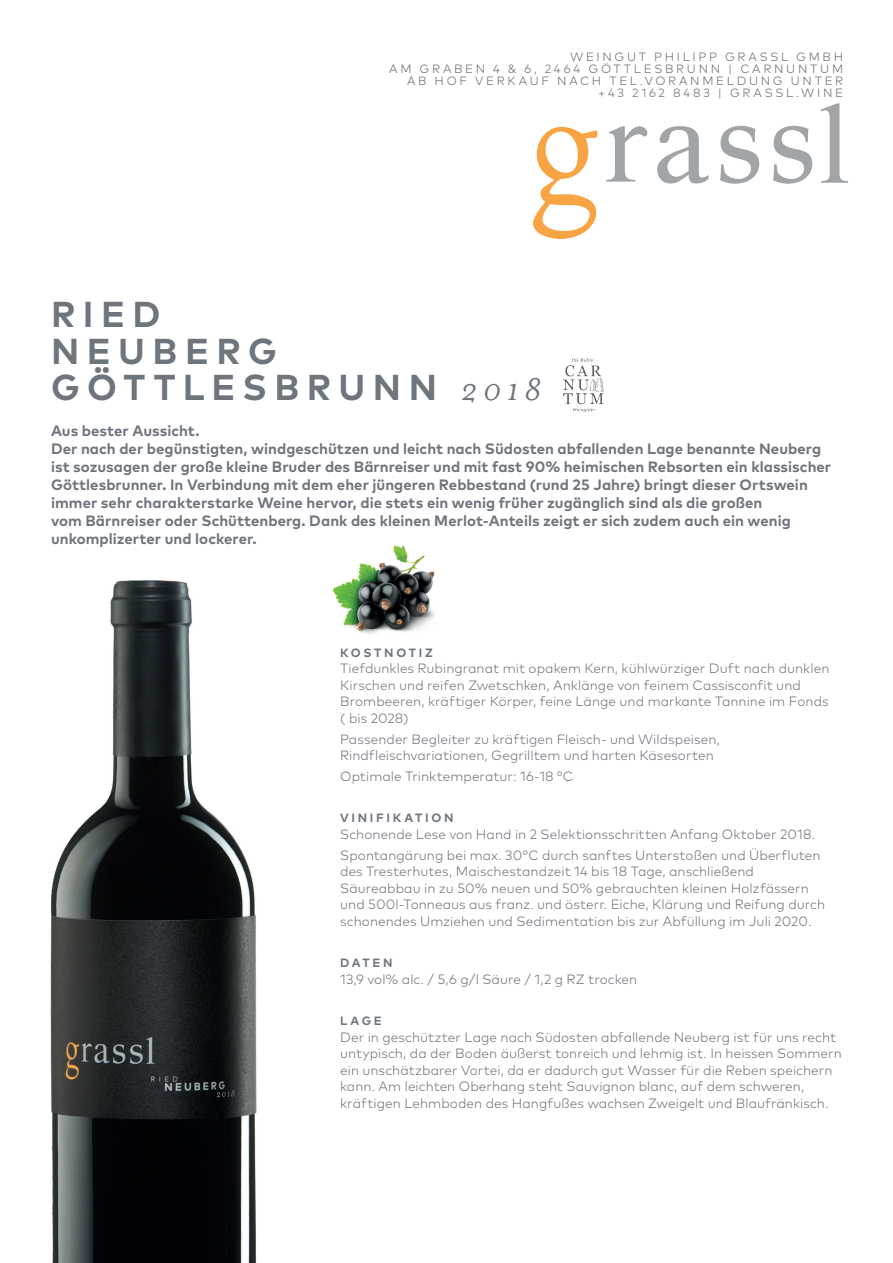
<style>
.page{position:relative;width:893px;height:1263px;background:#fff}
.page>*{position:absolute;margin:0;border:0;box-sizing:border-box;transform-origin:0 0}
.t1{font:700 36px/36.5px "Mark Pro";letter-spacing:.205em;color:#6f757c}
.t2{font:700 15px/18px "Mark Pro";color:#6f757c}
.t3{font:300 13.5px/16.5px "Mark Pro";letter-spacing:.005em;color:#6f757c}
.t4{font:300 13.5px/16.5px "Mark Pro";letter-spacing:.005em;color:#70757c}
.t5{font:300 12px/12px "Mark Pro";letter-spacing:.225em;color:#6c6d70;text-align:right}
.t6{font:700 12px "Mark Pro";letter-spacing:.225em;color:#6f757c}
.s1{font-family:"Mrs Eaves";font-weight:400;font-style:italic}
</style>
<div class="page">
<svg style="left:533px;top:126px;width:65px;height:113px"></svg>
<svg style="left:606px;top:126px;width:41px;height:56px"></svg>
<svg style="left:657px;top:126px;width:51px;height:57px"></svg>
<svg style="left:820px;top:103px;width:28px;height:80px"></svg>
<svg style="left:720px;top:126px;width:39px;height:58px"></svg>
<svg style="left:773px;top:126px;width:39px;height:58px"></svg>
<img style="left:563px;top:358px;width:41px;height:55px">
<img style="left:334px;top:545px;width:101px;height:89px">
<img style="left:50px;top:580px;width:207px;height:683px">
<p class="t5" style="left:389px;top:49px;width:455px">WEINGUT PHILIPP GRASSL GMBH<br>AM GRABEN 4 &amp; 6, 2464 GÖTTLESBRUNN | CARNUNTUM AB HOF VERKAUF NACH TEL.VORANMELDUNG UNTER +43 2162 8483 | GRASSL.WINE</p>
<h1 class="t1" style="left:51px;top:293px;width:492px">RIED<br>NEUBERG<br>GÖTTLESBRUNN <span class="s1">2018</span></h1>
<p class="t2" style="left:51px;top:421px;width:782px">Aus bester Aussicht.<br>Der nach der begünstigten, windgeschützen und leicht nach Südosten abfallenden Lage benannte Neuberg ist sozusagen der große kleine Bruder des Bärnreiser und mit fast 90% heimischen Rebsorten ein klassischer Göttlesbrunner. In Verbindung mit dem eher jüngeren Rebbestand (rund 25 Jahre) bringt dieser Ortswein immer sehr charakterstarke Weine hervor, die stets ein wenig früher zugänglich sind als die großen<br>vom Bärnreiser oder Schüttenberg. Dank des kleinen Merlot-Anteils zeigt er sich zudem auch ein wenig unkomplizerter und lockerer.</p>
<p class="t6" style="left:340px;top:643px;width:94px">KOSTNOTIZ</p>
<p class="t4" style="left:340px;top:659px;width:491px">Tiefdunkles Rubingranat mit opakem Kern, kühlwürziger Duft nach dunklen Kirschen und reifen Zwetschken, Anklänge von feinem Cassisconfit und Brombeeren, kräftiger Körper, feine Länge und markante Tannine im Fonds ( bis 2028)</p>
<p class="t4" style="left:340px;top:730px;width:381px">Passender Begleiter zu kräftigen Fleisch- und Wildspeisen,<br>Rindfleischvariationen, Gegrilltem und harten Käsesorten</p>
<p class="t4" style="left:340px;top:767px;width:234px">Optimale Trinktemperatur: 16-18 °C</p>
<p class="t6" style="left:340px;top:809px;width:115px">VINIFIKATION</p>
<p class="t3" style="left:340px;top:823px;width:482px;line-height:20.7px">Schonende Lese von Hand in 2 Selektionsschritten Anfang Oktober 2018.<br>Spontangärung bei max. 30°C durch sanftes Unterstoßen und Überfluten</p>
<p class="t3" style="left:340px;top:862px;width:486px">des Tresterhutes, Maischestandzeit 14 bis 18 Tage, anschließend Säureabbau in zu 50% neuen und 50% gebrauchten kleinen Holzfässern und 500l-Tonneaus aus franz. und österr. Eiche, Klärung und Reifung durch schonendes Umziehen und Sedimentation bis zur Abfüllung im Juli 2020.</p>
<p class="t6" style="left:340px;top:954px;width:54px">DATEN</p>
<p class="t3" style="left:340px;top:970px;width:299px">13,9 vol% alc. / 5,6 g/l Säure / 1,2 g RZ trocken</p>
<p class="t6" style="left:340px;top:1012px;width:43px">LAGE</p>
<p class="t3" style="left:340px;top:1028px;width:503px">Der in geschützter Lage nach Südosten abfallende Neuberg ist für uns recht untypisch, da der Boden äußerst tonreich und lehmig ist. In heissen Sommern ein unschätzbarer Vortei, da er dadurch gut Wasser für die Reben speichern kann. Am leichten Oberhang steht Sauvignon blanc, auf dem schweren, kräftigen Lehmboden des Hangfußes wachsen Zweigelt und Blaufränkisch.</p>
</div>
